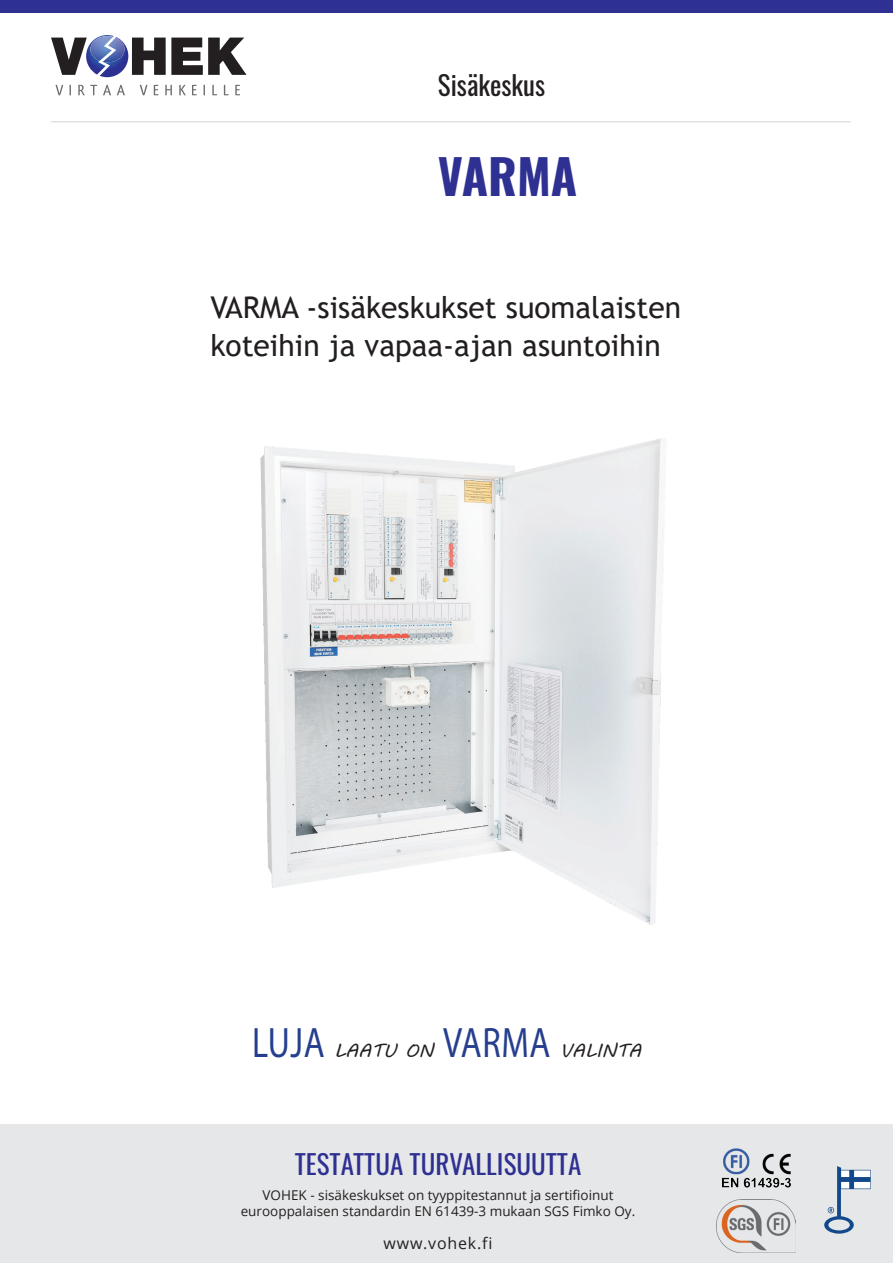
<style>
.page{position:relative;width:893px;height:1263px;background:#fff}
.page>*{position:absolute;margin:0;border:0;box-sizing:border-box;transform-origin:0 0}
.t1{font:700 48px "Oswald";color:#2e3092}
.t2{font:42.75px "Myriad Pro";letter-spacing:.02em;color:#253f8e;scale:.8 1}
.t3{font:30px/37.5px "Trebuchet MS";color:#231f20}
.t4{font:27px "Oswald";color:#2e3092}
.t5{font:27px "Oswald";color:#231f20}
.t6{font:18.6px "MV Boli";color:#231f20}
.t7{font:15.9px "Open Sans";letter-spacing:.05em;color:#231f20}
.t8{font:13.5px/16.2px "Open Sans";color:#231f20;text-align:center}
</style>
<div class="page">
<div style="left:0;top:0;width:893px;height:13px;background:#2e3092"></div>
<svg style="left:56px;top:85px;width:184px;height:10px"></svg>
<svg style="left:51px;top:35px;width:196px;height:42px"></svg>
<img style="left:103px;top:38px;width:22px;height:24px">
<img style="left:90px;top:36px;width:23px;height:25px">
<hr style="left:51px;top:121px;width:799px;height:1px;background:#d1d2d4">
<div style="left:0;top:1124px;width:893px;height:139px;background:#e6e7e9"></div>
<svg style="left:824px;top:1166px;width:47px;height:67px"></svg>
<img style="left:717px;top:1200px;width:79px;height:52px">
<img style="left:722px;top:1148px;width:69px;height:40px">
<img style="left:260px;top:439px;width:406px;height:486px">
<h3 class="t5" style="left:438px;top:61px;width:109px">Sisäkeskus</h3>
<h1 class="t1" style="left:438px;top:151px;width:141px">VARMA</h1>
<h3 class="t3" style="left:210px;top:289px;width:472px">VARMA -sisäkeskukset suomalaisten koteihin ja vapaa-ajan asuntoihin</h3>
<h2 class="t2" style="left:252px;top:1016px;width:92px">LUJA</h2>
<h3 class="t6" style="left:334px;top:1038px;width:101px">LAATU ON</h3>
<h2 class="t2" style="left:443px;top:1016px;width:135px">VARMA</h2>
<h3 class="t6" style="left:560px;top:1038px;width:83px">VALINTA</h3>
<h3 class="t4" style="left:295px;top:1139px;width:288px">TESTATTUA TURVALLISUUTTA</h3>
<p class="t8" style="left:241px;top:1186px;width:396px">VOHEK - sisäkeskukset on tyyppitestannut ja sertifioinut eurooppalaisen standardin EN 61439-3 mukaan SGS Fimko Oy.</p>
<p class="t7" style="left:384px;top:1233px;width:110px">www.vohek.fi</p>
</div>
